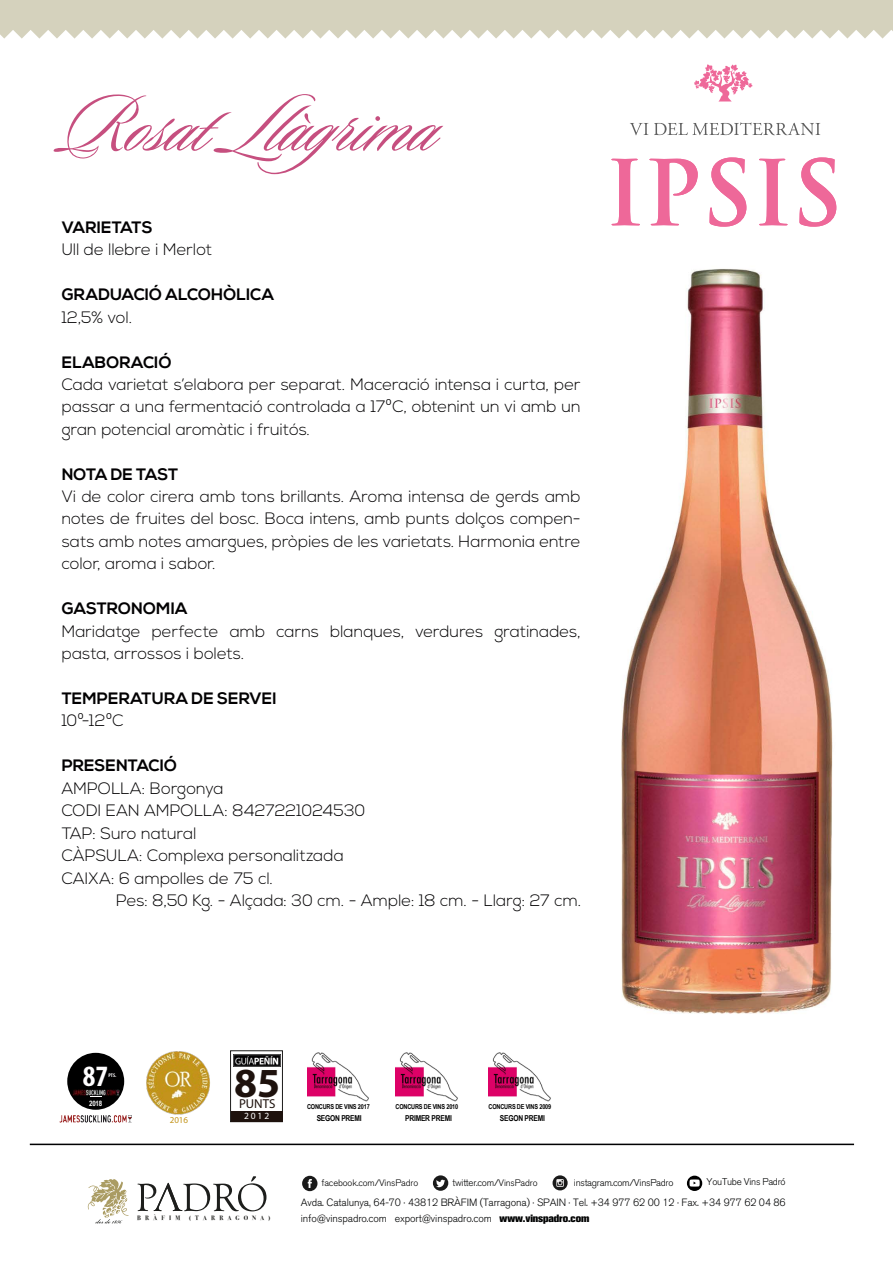
<style>
.page{position:relative;width:893px;height:1263px;background:#fff}
.page>*{position:absolute;margin:0;border:0;box-sizing:border-box;transform-origin:0 0}
.t1{font:700 41.55px "Myriad Pro";color:#1e120d}
.t2{font:700 condensed 29.7px "Myriad Pro";color:#fffeff}
.t3{font:300 16.5px/22.4px "Nexa";letter-spacing:.005em;color:#020002;text-align:justify}
.t4{font:700 16.5px "Nexa";letter-spacing:.01em;color:#020002}
.t5{font:12.9px "Myriad Pro";color:#1e120d}
.t6{font:300 10.5px/16.4px "Akzidenz Grotesk BQ";letter-spacing:-.01em;color:#010202}
.t7{font:300 9.75px "Akzidenz Grotesk BQ";letter-spacing:-.025em;color:#010202}
.t8{font:9.45px "Myriad Pro";color:#fff}
.t9{font:300 9.3px "Akzidenz Grotesk BQ";letter-spacing:-.01em;color:#010001}
.t10{font:9px "Myriad Pro";color:#c3941a}
.t11{font:700 8.1px "Arial Narrow";letter-spacing:-.025em;color:#000}
.t12{font:700 7.5px "Arial Narrow";color:#fff}
.t13{font:700 6.75px "Arial Narrow";letter-spacing:-.025em;color:#000}
.t14{font:700 6.3px "Bodoni Svty Two ITCTT";letter-spacing:.64em;color:#1e1e1c}
.t15{font:700 condensed 5.25px "Myriad Pro";color:#fffeff}
.s1{font-size:9.3px;color:#010001}
.s2{font-family:"Akzidenz Grotesk BQ X Bold Alt";font-weight:400}
</style>
<div class="page">
<img style="left:621px;top:269px;width:212px;height:745px">
<div style="left:230px;top:1050px;width:53px;height:72px;background:#fff;border:1px solid #1b1a19"></div>
<img style="left:233px;top:1054px;width:47px;height:12px">
<div style="left:231px;top:1111px;width:51px;height:11px;background:#1e120d"></div>
<img style="left:146px;top:1051px;width:64px;height:64px">
<img style="left:396px;top:1052px;width:62px;height:50px">
<img style="left:489px;top:1052px;width:62px;height:50px">
<img style="left:307px;top:1052px;width:62px;height:50px">
<img style="left:59px;top:1115px;width:72px;height:7px">
<div style="left:67px;top:1053px;width:57px;height:57px;background:#000;border-radius:50%"></div>
<img style="left:72px;top:1089px;width:47px;height:6px">
<svg style="left:53px;top:98px;width:390px;height:76px"></svg>
<svg style="left:611px;top:157px;width:225px;height:70px"></svg>
<svg style="left:718px;top:98px;width:14px;height:4px"></svg>
<svg style="left:630px;top:123px;width:18px;height:12px"></svg>
<svg style="left:654px;top:122px;width:166px;height:13px"></svg>
<hr style="left:30px;top:1143px;width:824px;height:2px;background:#010102">
<svg style="left:137px;top:1176px;width:129px;height:35px"></svg>
<svg style="left:88px;top:1179px;width:40px;height:44px"></svg>
<div style="left:302px;top:1176px;width:15px;height:15px;background:#1a1a1a;border-radius:50%"></div>
<svg style="left:308px;top:1179px;width:4px;height:9px"></svg>
<svg style="left:433px;top:1175px;width:15px;height:16px"></svg>
<svg style="left:436px;top:1180px;width:9px;height:7px"></svg>
<div style="left:553px;top:1175px;width:15px;height:15px;background:#1a1a1a;border-radius:50%"></div>
<svg style="left:556px;top:1179px;width:8px;height:8px"></svg>
<svg style="left:687px;top:1176px;width:15px;height:15px"></svg>
<svg style="left:689px;top:1179px;width:11px;height:7px"></svg>
<svg style="left:0;top:0;width:893px;height:98px"></svg>
<p class="t4" style="left:62px;top:218px;width:92px">VARIETATS</p>
<p class="t3" style="left:62px;top:239px;width:152px">Ull de llebre i Merlot</p>
<p class="t4" style="left:62px;top:285px;width:214px">GRADUACIÓ ALCOHÒLICA</p>
<p class="t3" style="left:62px;top:307px;width:72px">12,5% vol.</p>
<p class="t4" style="left:62px;top:352px;width:111px">ELABORACIÓ</p>
<p class="t3" style="left:62px;top:374px;width:520px">Cada varietat s’elabora per separat. Maceració intensa i curta, per passar a una fermentació controlada a 17ºC, obtenint un vi amb un gran potencial aromàtic i fruitós.</p>
<p class="t4" style="left:62px;top:464px;width:118px">NOTA DE TAST</p>
<p class="t3" style="left:62px;top:486px;width:521px">Vi de color cirera amb tons brillants. Aroma intensa de gerds amb notes de fruites del bosc. Boca intens, amb punts dolços compen&shy;sats amb notes amargues, pròpies de les varietats. Harmonia entre color, aroma i sabor.</p>
<p class="t4" style="left:62px;top:599px;width:127px">GASTRONOMIA</p>
<p class="t3" style="left:62px;top:620px;width:520px">Maridatge perfecte amb carns blanques, verdures gratinades, pasta, arrossos i bolets.</p>
<p class="t4" style="left:62px;top:689px;width:217px">TEMPERATURA DE SERVEI</p>
<p class="t3" style="left:62px;top:710px;width:63px">10º-12ºC</p>
<p class="t4" style="left:62px;top:756px;width:117px">PRESENTACIÓ</p>
<p class="t3" style="left:62px;top:778px;width:305px;text-align:left">AMPOLLA: Borgonya<br>CODI EAN AMPOLLA: 8427221024530<br>TAP: Suro natural<br>CÀPSULA: Complexa personalitzada<br>CAIXA: 6 ampolles de 75 cl.</p>
<p class="t3" style="left:116px;top:890px;width:466px">Pes: 8,50 Kg. - Alçada: 30 cm. - Ample: 18 cm. - Llarg: 27 cm.</p>
<h2 class="t2" style="left:83px;top:1057px;width:27px">87</h2>
<p class="t12" style="left:89px;top:1099px;width:15px">2018</p>
<p class="t15" style="left:109px;top:1071px;width:9px">PTS.</p>
<p class="t10" style="left:170px;top:1114px;width:20px">2016</p>
<h1 class="t1" style="left:234px;top:1055px;width:48px">85</h1>
<p class="t5" style="left:239px;top:1096px;width:38px">PUNTS</p>
<p class="t8" style="left:244px;top:1110px;width:27px">2012</p>
<p class="t14" style="left:137px;top:1214px;width:45px">BRÀFIM</p>
<p class="t14" style="left:189px;top:1214px;width:83px">(TARRAGONA)</p>
<p class="t13" style="left:307px;top:1103px;width:64px">CONCURS DE VINS 2017</p>
<p class="t11" style="left:317px;top:1113px;width:46px">SEGON PREMI</p>
<p class="t13" style="left:396px;top:1103px;width:64px">CONCURS DE VINS 2010</p>
<p class="t11" style="left:405px;top:1113px;width:48px">PRIMER PREMI</p>
<p class="t13" style="left:489px;top:1103px;width:64px">CONCURS DE VINS 2009</p>
<p class="t11" style="left:500px;top:1113px;width:46px">SEGON PREMI</p>
<p class="t9" style="left:322px;top:1178px;width:98px">facebook.com/VinsPadro</p>
<p class="t7" style="left:452px;top:1177px;width:87px">twitter.com/<span class="s1">VinsPadro</span></p>
<p class="t7" style="left:574px;top:1177px;width:101px">instagram.com/VinsPadro</p>
<p class="t7" style="left:707px;top:1176px;width:81px">YouTube Vins Padró</p>
<p class="t6" style="left:301px;top:1194px;width:486px">Avda. Catalunya, 64-70 · 43812 BRÀFIM (Tarragona) · SPAIN · Tel. +34 977 62 00 12 · Fax. +34 977 62 04 86 info@vinspadro.com export@vinspadro.com <span class="s2">www.vinspadro.com</span></p>
</div>
